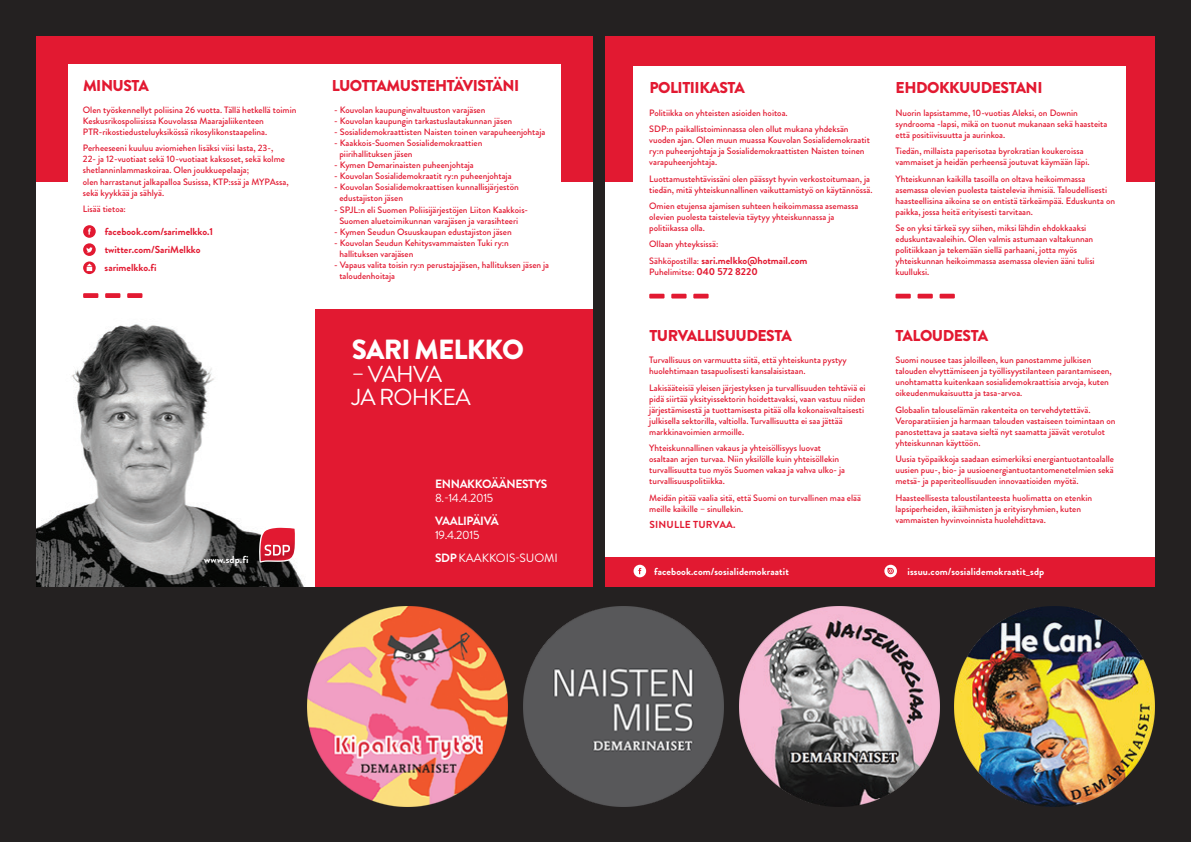
<style>
.page{position:relative;width:1191px;height:842px;background:#242121}
.page>*{position:absolute;margin:0;border:0;box-sizing:border-box;transform-origin:0 0}
.t1{font:900 27.7px "Brandon Grotesque";letter-spacing:-.03em;color:#fff}
.t2{font:23.1px/23.1px "Brandon Grotesque";letter-spacing:-.03em;color:#fff}
.t3{font:900 15.7px "Brandon Grotesque";letter-spacing:-.03em;color:#e21931}
.t4{font:12px/22.5px "Brandon Grotesque";letter-spacing:-.01em;color:#fff}
.t5{font:700 12px "Brandon Grotesque";letter-spacing:-.03em;color:#fff}
.t6{font:700 10.2px/17.8px "Brandon Grotesque";color:#e21931}
.t7{font:700 10.2px "Brandon Grotesque";letter-spacing:.01em;color:#fff}
.t8{font:700 10.2px "Brandon Grotesque";letter-spacing:.02em;color:#e21931}
.t9{font:500 9.2px/11.1px "Brandon Grotesque";color:#e21931}
.s1{font-weight:700}
.s2{font-weight:500;font-size:9.2px}
.s3{font-weight:700;font-size:10.2px}
</style>
<div class="page">
<div style="left:36px;top:36px;width:556px;height:551px;background:#e21931"></div>
<div style="left:36px;top:183px;width:556px;height:404px;background:#fff"></div>
<div style="left:69px;top:65px;width:492px;height:462px;background:#fff"></div>
<div style="left:83px;top:293px;width:15px;height:5px;background:#e21931"></div>
<div style="left:105px;top:293px;width:15px;height:5px;background:#e21931"></div>
<div style="left:127px;top:293px;width:15px;height:5px;background:#e21931"></div>
<svg style="left:83px;top:225px;width:13px;height:49px"></svg>
<img style="left:36px;top:324px;width:268px;height:263px">
<svg style="left:259px;top:526px;width:37px;height:37px"></svg>
<div style="left:315px;top:309px;width:277px;height:278px;background:#e21931"></div>
<div style="left:605px;top:36px;width:550px;height:551px;background:#e21931"></div>
<div style="left:605px;top:182px;width:550px;height:374px;background:#fff"></div>
<div style="left:633px;top:66px;width:492px;height:488px;background:#fff"></div>
<hr style="left:649px;top:294px;width:15px;height:4px;background:#e21931">
<hr style="left:671px;top:294px;width:15px;height:4px;background:#e21931">
<hr style="left:693px;top:294px;width:15px;height:4px;background:#e21931">
<svg style="left:633px;top:565px;width:13px;height:12px"></svg>
<svg style="left:884px;top:565px;width:13px;height:12px"></svg>
<hr style="left:895px;top:294px;width:15px;height:4px;background:#e21931">
<hr style="left:917px;top:294px;width:15px;height:4px;background:#e21931">
<hr style="left:939px;top:294px;width:15px;height:4px;background:#e21931">
<img style="left:524px;top:607px;width:200px;height:200px">
<img style="left:739px;top:607px;width:200px;height:200px">
<img style="left:955px;top:607px;width:200px;height:200px">
<img style="left:308px;top:607px;width:200px;height:200px">
<h3 class="t3" style="left:83px;top:74px;width:68px">MINUSTA</h3>
<p class="t9" style="left:83px;top:104px;width:215px">Olen työskennellyt poliisina 26 vuotta. Tällä hetkellä toimin<br>Keskusrikospoliisissa Kouvolassa Maarajaliikenteen<br>PTR-rikostiedusteluyksikössä rikosylikonstaapelina.</p>
<p class="t9" style="left:83px;top:143px;width:207px">Perheeseeni kuuluu aviomiehen lisäksi viisi lasta, 23-, 22- ja 12-vuotiaat sekä 10-vuotiaat kaksoset, sekä kolme shetlanninlammaskoiraa. Olen joukkuepelaaja;<br>olen harrastanut jalkapalloa Susissa, KTP:ssä ja MYPAssa, sekä kyykkää ja sählyä.</p>
<p class="t9" style="left:83px;top:204px;width:45px">Lisää tietoa:</p>
<p class="t6" style="left:105px;top:223px;width:110px">facebook.com/sarimelkko.1 twitter.com/SariMelkko sarimelkko.fi</p>
<p class="t7" style="left:204px;top:552px;width:46px">www.sdp.fi</p>
<h3 class="t3" style="left:332px;top:74px;width:189px">LUOTTAMUSTEHTÄVISTÄNI</h3>
<p class="t9" style="left:334px;top:104px;width:153px">- Kouvolan kaupunginvaltuuston varajäsen</p>
<p class="t9" style="left:334px;top:115px;width:180px">- Kouvolan kaupungin tarkastuslautakunnan jäsen</p>
<p class="t9" style="left:334px;top:126px;width:213px">- Sosialidemokraattisten Naisten toinen varapuheenjohtaja</p>
<p class="t9" style="left:339px;top:137px;width:144px;text-indent:-5px">- Kaakkois-Suomen Sosialidemokraattien piirihallituksen jäsen</p>
<p class="t9" style="left:334px;top:160px;width:141px">- Kymen Demarinaisten puheenjohtaja</p>
<p class="t9" style="left:334px;top:171px;width:179px">- Kouvolan Sosialidemokraatit ry:n puheenjohtaja</p>
<p class="t9" style="left:339px;top:182px;width:181px;text-indent:-5px">- Kouvolan Sosialidemokraattisen kunnallisjärjestön edustajiston jäsen</p>
<p class="t9" style="left:334px;top:204px;width:195px;text-align:center">- SPJL:n eli Suomen Poliisijärjestöjen Liiton Kaakkois-<br>Suomen aluetoimikunnan varajäsen ja varasihteeri</p>
<p class="t9" style="left:334px;top:226px;width:179px">- Kymen Seudun Osuuskaupan edustajiston jäsen</p>
<p class="t9" style="left:339px;top:237px;width:171px;text-indent:-5px">- Kouvolan Seudun Kehitysvammaisten Tuki ry:n hallituksen varajäsen</p>
<p class="t9" style="left:339px;top:259px;width:211px;text-indent:-5px">- Vapaus valita toisin ry:n perustajajäsen, hallituksen jäsen ja taloudenhoitaja</p>
<h1 class="t1" style="left:352px;top:329px;width:174px">SARI MELKKO</h1>
<h2 class="t2" style="left:352px;top:363px;width:120px">– VAHVA<br>JA ROHKEA</h2>
<h3 class="t5" style="left:435px;top:475px;width:114px">ENNAKKOÄÄNESTYS</h3>
<h3 class="t4" style="left:435px;top:486px;width:60px">8.-14.4.2015</h3>
<h3 class="t5" style="left:435px;top:513px;width:65px">VAALIPÄIVÄ</h3>
<h3 class="t4" style="left:435px;top:524px;width:124px">19.4.2015<br><span class="s1">SDP</span>KAAKKOIS-SUOMI</h3>
<h3 class="t3" style="left:649px;top:77px;width:97px">POLITIIKASTA</h3>
<p class="t9" style="left:649px;top:104px;width:201px;line-height:16.3px">Politiikka on yhteisten asioiden hoitoa.<br>SDP:n paikallistoiminnassa olen ollut mukana yhdeksän</p>
<p class="t9" style="left:649px;top:134px;width:222px">vuoden ajan. Olen muun muassa Kouvolan Sosialidemokraatit ry:n puheenjohtaja ja Sosialidemokraattisten Naisten toinen varapuheenjohtaja.</p>
<p class="t9" style="left:649px;top:173px;width:225px">Luottamustehtävissäni olen päässyt hyvin verkostoitumaan, ja tiedän, mitä yhteiskunnallinen vaikuttamistyö on käytännössä.</p>
<p class="t9" style="left:649px;top:200px;width:210px">Omien etujensa ajamisen suhteen heikoimmassa asemassa olevien puolesta taistelevia täytyy yhteiskunnassa ja politiikassa olla.</p>
<p class="t9" style="left:649px;top:239px;width:71px">Ollaan yhteyksissä:</p>
<p class="t6" style="left:649px;top:251px;width:160px"><span class="s2">Sähköpostilla:</span> sari.melkko@hotmail.com</p>
<p class="t9" style="left:649px;top:266px;width:110px">Puhelimitse: <span class="s3">040 572 8220</span></p>
<h3 class="t3" style="left:649px;top:324px;width:144px">TURVALLISUUDESTA</h3>
<p class="t9" style="left:649px;top:355px;width:199px">Turvallisuus on varmuutta siitä, että yhteiskunta pystyy huolehtimaan tasapuolisesti kansalaisistaan.</p>
<p class="t9" style="left:649px;top:382px;width:218px">Lakisääteisiä yleisen järjestyksen ja turvallisuuden tehtäviä ei pidä siirtää yksityissektorin hoidettavaksi, vaan vastuu niiden järjestämisestä ja tuottamisesta pitää olla kokonaisvaltaisesti julkisella sektorilla, valtiolla. Turvallisuutta ei saa jättää markkinavoimien armoille.</p>
<p class="t9" style="left:649px;top:443px;width:197px">Yhteiskunnallinen vakaus ja yhteisöllisyys luovat osaltaan arjen turvaa. Niin yksilölle kuin yhteisöllekin turvallisuutta tuo myös Suomen vakaa ja vahva ulko- ja turvallisuuspolitiikka.</p>
<p class="t9" style="left:649px;top:492px;width:213px">Meidän pitää vaalia sitä, että Suomi on turvallinen maa elää meille kaikille – sinullekin.</p>
<p class="t8" style="left:649px;top:517px;width:88px">SINULLE TURVAA.</p>
<h3 class="t3" style="left:895px;top:77px;width:148px">EHDOKKUUDESTANI</h3>
<p class="t9" style="left:895px;top:107px;width:213px">Nuorin lapsistamme, 10-vuotias Aleksi, on Downin syndrooma -lapsi, mikä on tuonut mukanaan sekä haasteita että positiivisuutta ja aurinkoa.</p>
<p class="t9" style="left:895px;top:146px;width:196px">Tiedän, millaista paperisotaa byrokratian koukeroissa vammaiset ja heidän perheensä joutuvat käymään läpi.</p>
<p class="t9" style="left:895px;top:173px;width:221px">Yhteiskunnan kaikilla tasoilla on oltava heikoimmassa asemassa olevien puolesta taistelevia ihmisiä. Taloudellisesti haasteellisina aikoina se on entistä tärkeämpää. Eduskunta on paikka, jossa heitä erityisesti tarvitaan.</p>
<p class="t9" style="left:895px;top:223px;width:201px">Se on yksi tärkeä syy siihen, miksi lähdin ehdokkaaksi eduskuntavaaleihin. Olen valmis astumaan valtakunnan politiikkaan ja tekemään siellä parhaani, jotta myös yhteiskunnan heikoimmassa asemassa olevien ääni tulisi kuulluksi.</p>
<h3 class="t3" style="left:895px;top:324px;width:94px">TALOUDESTA</h3>
<p class="t9" style="left:895px;top:355px;width:218px">Suomi nousee taas jaloilleen, kun panostamme julkisen talouden elvyttämiseen ja työllisyystilanteen parantamiseen, unohtamatta kuitenkaan sosialidemokraattisia arvoja, kuten oikeudenmukaisuutta ja tasa-arvoa.</p>
<p class="t9" style="left:895px;top:404px;width:221px">Globaalin talouselämän rakenteita on tervehdytettävä.<br>Veroparatiisien ja harmaan talouden vastaiseen toimintaan on panostettava ja saatava sieltä nyt saamatta jäävät verotulot yhteiskunnan käyttöön.</p>
<p class="t9" style="left:895px;top:454px;width:220px;text-align:justify">Uusia työpaikkoja saadaan esimerkiksi energiantuotantoalalle uusien puu-, bio- ja uusioenergiantuotantomenetelmien sekä metsä- ja paperiteollisuuden innovaatioiden myötä.</p>
<p class="t9" style="left:895px;top:492px;width:198px">Haasteellisesta taloustilanteesta huolimatta on etenkin lapsiperheiden, ikäihmisten ja erityisryhmien, kuten vammaisten hyvinvoinnista huolehdittava.</p>
<p class="t7" style="left:654px;top:564px;width:136px">facebook.com/sosialidemokraatit</p>
<p class="t7" style="left:907px;top:564px;width:138px">issuu.com/sosialidemokraatit_sdp</p>
</div>
